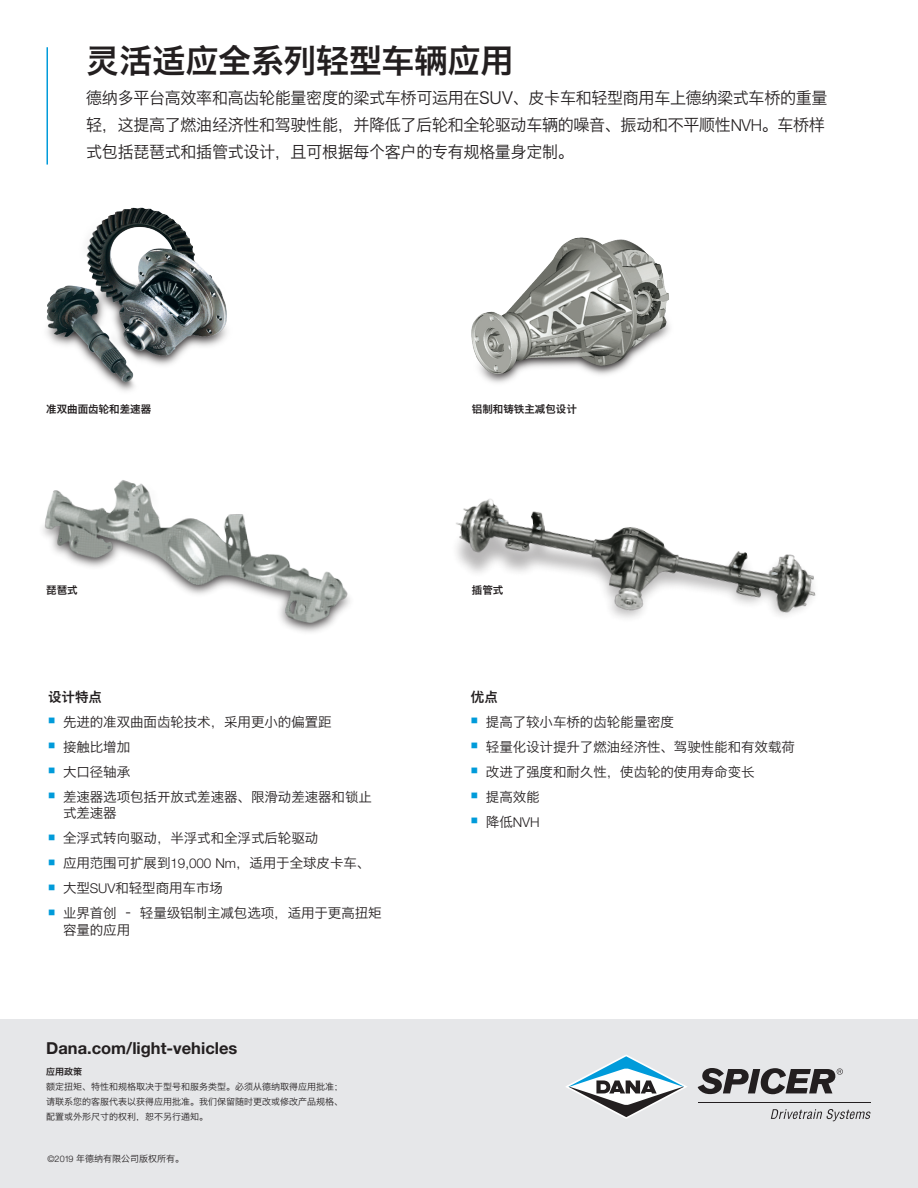
<style>
.page{position:relative;width:918px;height:1188px;background:#fff}
.page>*{position:absolute;margin:0;border:0;box-sizing:border-box;transform-origin:0 0}
.HEADLINE{font:33px "Hiragino Sans GB W6";letter-spacing:-.005em;color:#231f20}
.Chinese_Description{font:16.5px/27px "Hiragino Sans GB W3";letter-spacing:-.02em;color:#231f20}
.WEBSITE{font:700 16.5px "Helvetica Neue LT Std";color:#231f20}
.t1{font:13.5px/16.5px "Hiragino Sans GB W3";letter-spacing:-.005em;color:#231f20}
.Chinese_Header{font:13.5px "Hiragino Sans GB W6";color:#231f20}
.t2{font:300 13.5px "Helvetica Neue LT Std";color:#231f20}
.Chinese_Image_Captio{font:10.5px "Hiragino Sans GB W6";color:#231f20}
.t3{font:9px/15px "Hiragino Sans GB W3";color:#231f20;text-align:justify}
.t4{font:9px "Hiragino Sans GB W6";color:#231f20}
.s1{font-family:"Helvetica Neue LT Std";font-weight:300}
.s2{font-family:"Hiragino Sans GB W3";font-weight:400}
</style>
<div class="page">
<div style="left:0;top:1019px;width:918px;height:169px;background:#e6e7e9"></div>
<hr style="left:46px;top:47px;width:2px;height:118px;background:#009bda">
<img style="left:46px;top:208px;width:181px;height:183px">
<img style="left:456px;top:499px;width:360px;height:119px">
<img style="left:43px;top:480px;width:307px;height:152px">
<img style="left:471px;top:237px;width:199px;height:146px">
<svg style="left:566px;top:1055px;width:121px;height:64px"></svg>
<hr style="left:698px;top:1102px;width:172px;height:1px;background:#231f20">
<svg style="left:698px;top:1068px;width:145px;height:26px"></svg>
<svg style="left:771px;top:1109px;width:100px;height:12px"></svg>
<p class="HEADLINE" style="left:86px;top:39px;width:429px">灵活适应全系列轻型车辆应用</p>
<p class="Chinese_Description" style="left:86px;top:84px;width:743px">德纳多平台高效率和高齿轮能量密度的梁式车桥可运用在SUV、皮卡车和轻型商用车上德纳梁式车桥的重量轻，这提高了燃油经济性和驾驶性能，并降低了后轮和全轮驱动车辆的噪音、振动和不平顺性<span class="s1">NVH</span>。车桥样式包括琵琶式和插管式设计，且可根据每个客户的专有规格量身定制。</p>
<p class="Chinese_Image_Captio" style="left:46px;top:402px;width:106px">准双曲面齿轮和差速器</p>
<p class="Chinese_Image_Captio" style="left:472px;top:402px;width:106px">铝制和铸铁主减包设计</p>
<p class="Chinese_Image_Captio" style="left:46px;top:584px;width:33px">琵琶式</p>
<p class="Chinese_Header" style="left:48px;top:688px;width:55px">设计特点</p>
<p class="t1" style="left:48px;top:713px;width:285px"><sup>■</sup> 先进的准双曲面齿轮技术，采用更小的偏置距</p>
<p class="t1" style="left:48px;top:738px;width:84px"><sup>■</sup> 接触比增加</p>
<p class="t1" style="left:48px;top:763px;width:84px"><sup>■</sup> 大口径轴承</p>
<p class="t1" style="left:63px;top:788px;width:311px;text-indent:-15px"><sup>■</sup> 差速器选项包括开放式差速器、限滑动差速器和锁止式差速器</p>
<p class="t1" style="left:48px;top:830px;width:272px"><sup>■</sup> 全浮式转向驱动，半浮式和全浮式后轮驱动</p>
<p class="t1" style="left:48px;top:855px;width:324px"><sup>■</sup> 应用范围可扩展到<span class="s1">19,000 Nm</span>，适用于全球皮卡车、</p>
<p class="t1" style="left:48px;top:880px;width:176px"><sup>■</sup> 大型<span class="s1">SUV</span>和轻型商用车市场</p>
<p class="t1" style="left:63px;top:905px;width:320px;text-indent:-15px"><sup>■</sup> 业界首创 – 轻量级铝制主减包选项，适用于更高扭矩容量的应用</p>
<p class="WEBSITE" style="left:46px;top:1038px;width:193px">Dana.com/light-vehicles</p>
<p class="t4" style="left:46px;top:1066px;width:37px">应用政策</p>
<p class="t3" style="left:46px;top:1079px;width:298px">额定扭矩、特性和规格取决于型号和服务类型。必须从德纳取得应用批准；请联系您的客服代表以获得应用批准。我们保留随时更改或修改产品规格、配置或外形尺寸的权利，恕不另行通知。</p>
<p class="t3" style="left:47px;top:1151px;width:138px"><span class="s1">©2019</span> 年德纳有限公司版权所有。</p>
<p class="Chinese_Image_Captio" style="left:472px;top:584px;width:33px">插管式</p>
<p class="Chinese_Header" style="left:471px;top:688px;width:28px">优点</p>
<p class="t1" style="left:471px;top:713px;width:205px"><sup>■</sup> 提高了较小车桥的齿轮能量密度</p>
<p class="t1" style="left:471px;top:738px;width:326px"><sup>■</sup> 轻量化设计提升了燃油经济性、驾驶性能和有效载荷</p>
<p class="t1" style="left:471px;top:763px;width:285px"><sup>■</sup> 改进了强度和耐久性，使齿轮的使用寿命变长</p>
<p class="t1" style="left:471px;top:788px;width:70px"><sup>■</sup> 提高效能</p>
<p class="t2" style="left:471px;top:814px;width:70px"><sup>■</sup> <span class="s2">降低</span>NVH</p>
</div>
